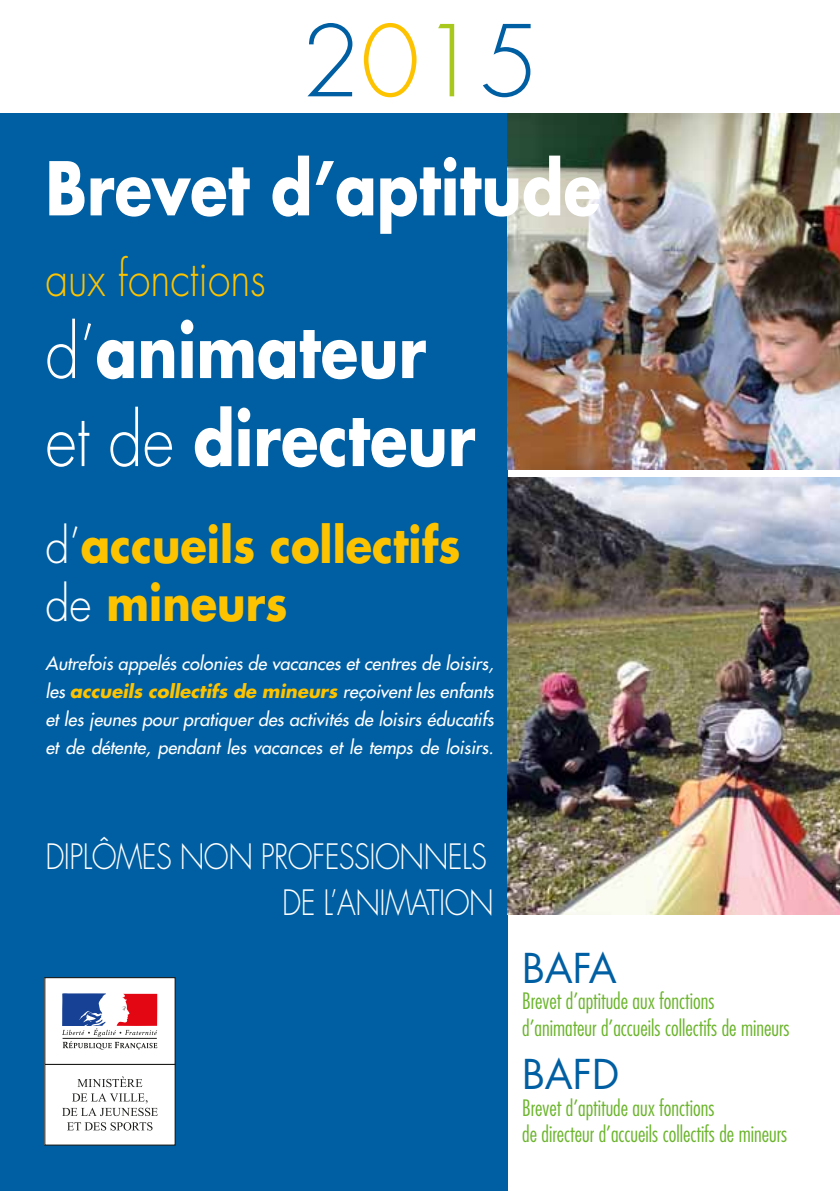
<style>
.page{position:relative;width:840px;height:1191px;background:#fff}
.page>*{position:absolute;margin:0;border:0;box-sizing:border-box;transform-origin:0 0}
.t1{font:300 96px "Futura Std";color:#005fa2}
.t2{font:700 72px/88px "Futura Std";color:#fff;scale:.85 1}
.t3{font:700 48px/57.6px "Futura Std";color:#fdc300;scale:.9 1}
.t4{font:300 48px "Futura Std";color:#fdc300;scale:.85 1}
.t5{font:40px "Futura Std";color:#005fa2}
.t6{font:300 34px/46px "Futura Std";letter-spacing:-.02em;color:#fff;text-align:right;scale:.86 1}
.t7{font:300 condensed 22px/26.4px "Futura Std";color:#6cb52d}
.t8{font:italic 500 18px/28px "Futura Std";color:#fff;text-align:justify}
.s1{color:#fdc300}
.s2{color:#a8c81e}
.s3{font-weight:300}
.s4{font-weight:300;color:#fff}
.s5{font-weight:700;color:#fdc300}
</style>
<div class="page">
<div style="left:0;top:113px;width:507px;height:1078px;background:#005fa2"></div>
<img style="left:507px;top:113px;width:332px;height:356px">
<img style="left:507px;top:478px;width:332px;height:437px">
<div style="left:45px;top:977px;width:130px;height:87px;background:#fff"></div>
<div style="left:44px;top:977px;width:131px;height:88px;border:1px solid #1d1d1b"></div>
<svg style="left:62px;top:994px;width:95px;height:55px"></svg>
<div style="left:45px;top:1064px;width:130px;height:81px;background:#fff"></div>
<div style="left:44px;top:1064px;width:131px;height:81px;border:1px solid #1d1d1b"></div>
<svg style="left:77px;top:1076px;width:65px;height:11px"></svg>
<svg style="left:62px;top:1093px;width:96px;height:23px"></svg>
<svg style="left:67px;top:1122px;width:85px;height:8px"></svg>
<h1 class="t1" style="left:300px;top:3px;width:240px">2<span class="s1">0</span><span class="s2">1</span>5</h1>
<h2 class="t2" style="left:45px;top:143px;width:654px">Brevet d’aptitude</h2>
<h3 class="t4" style="left:45px;top:249px;width:260px">AUX FONCTIONS</h3>
<h2 class="t2" style="left:45px;top:306px;width:507px"><span class="s3">D’</span>animateur<br><span class="s3">ET DE</span> directeur</h2>
<h3 class="t3" style="left:45px;top:516px;width:462px"><span class="s4">D’</span>accueils collectifs<br><span class="s4">DE</span> mineurs</h3>
<p class="t8" style="left:45px;top:649px;width:449px">Autrefois appelés colonies de vacances et centres de loisirs, les <span class="s5">accueils collectifs de mineurs</span> reçoivent les enfants et les jeunes pour pratiquer des activités de loisirs éducatifs et de détente, pendant les vacances et le temps de loisirs.</p>
<h3 class="t6" style="left:45px;top:834px;width:522px">DIPLÔMES NON PROFESSIONNELS<br>DE L’ANIMATION</h3>
<h3 class="t5" style="left:522px;top:942px;width:96px">BAFA</h3>
<p class="t7" style="left:522px;top:988px;width:269px">Brevet d’aptitude aux fonctions d’animateur d’accueils collectifs de mineurs</p>
<h3 class="t5" style="left:522px;top:1049px;width:98px">BAFD</h3>
<p class="t7" style="left:522px;top:1094px;width:266px">Brevet d’aptitude aux fonctions<br>de directeur d’accueils collectifs de mineurs</p>
</div>
